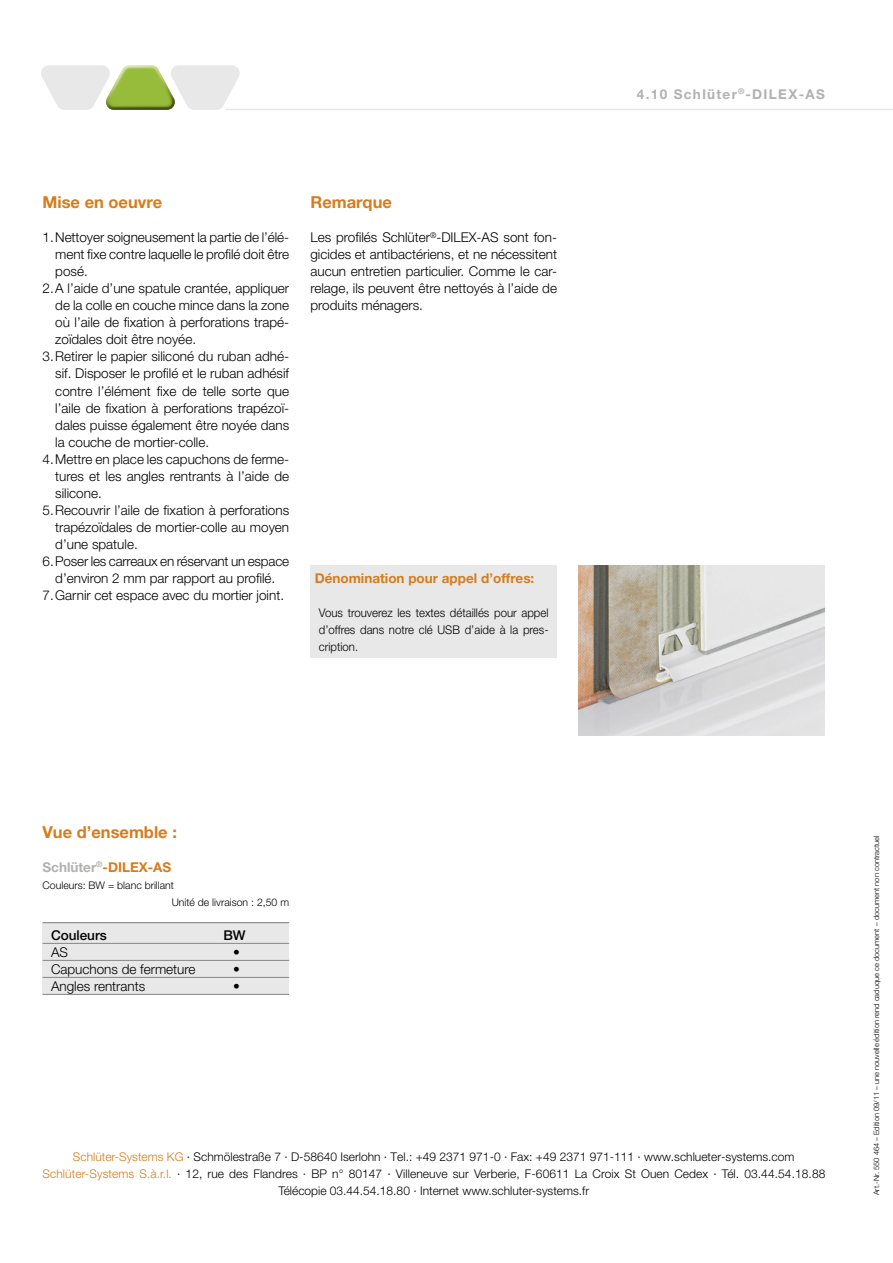
<style>
.page{position:relative;width:893px;height:1263px;background:#fff}
.page>*{position:absolute;margin:0;border:0;box-sizing:border-box;transform-origin:0 0}
.t1{font:700 16.5px "Helvetica Neue LT Pro";color:#d67c1c}
.t2{font:300 13.5px/17px "Helvetica Neue LT Pro";color:#000;text-align:justify}
.t3{font:700 13.5px "Helvetica Neue LT Pro";color:#d67c1c}
.t4{font:700 13.5px "Helvetica Neue LT Pro";letter-spacing:.1em;color:#b1b1b0}
.t5{font:500 13.5px "Helvetica Neue LT Pro";color:#000}
.t6{font:300 12px/17px "Helvetica Neue LT Pro";color:#000;text-align:center}
.t7{font:300 12px/17px "Helvetica Neue LT Pro";color:#000;text-align:justify;scale:.95 1}
.t8{font:300 10.5px/17px "Helvetica Neue LT Pro";color:#000}
.t9{font:300 7.5px "Helvetica Neue LT Pro";color:#000}
.s1{color:#b1b1b0}
.s2{color:#d67c1c}
</style>
<div class="page">
<hr style="left:225px;top:109px;width:668px;height:1px;background:#e8e8e8">
<svg style="left:41px;top:65px;width:199px;height:45px"></svg>
<div style="left:310px;top:566px;width:247px;height:92px;background:#e8e8e8"></div>
<div style="left:43px;top:923px;width:246px;height:71px;background:#e8e8e8"></div>
<hr style="left:43px;top:922px;width:246px;height:1px;background:#868686">
<hr style="left:43px;top:943px;width:246px;height:1px;background:#868686">
<hr style="left:43px;top:960px;width:246px;height:1px;background:#868686">
<hr style="left:43px;top:977px;width:246px;height:1px;background:#868686">
<hr style="left:43px;top:994px;width:246px;height:1px;background:#868686">
<img style="left:578px;top:566px;width:247px;height:170px">
<p class="t1" style="left:43px;top:192px;width:121px">Mise en oeuvre</p>
<p class="t2" style="left:43px;top:229px;width:246px">1.Nettoyer soigneusement la partie de l’élé-</p>
<p class="t2" style="left:55px;top:246px;width:235px">ment fixe contre laquelle le profilé doit être</p>
<p class="t2" style="left:55px;top:263px;width:34px">posé.</p>
<p class="t2" style="left:43px;top:280px;width:248px">2.A l’aide d’une spatule crantée, appliquer</p>
<p class="t2" style="left:55px;top:297px;width:235px">de la colle en couche mince dans la zone</p>
<p class="t2" style="left:55px;top:314px;width:235px">où l’aile de fixation à perforations trapé-</p>
<p class="t2" style="left:55px;top:331px;width:142px">zoïdales doit être noyée.</p>
<p class="t2" style="left:43px;top:348px;width:248px">3.Retirer le papier siliconé du ruban adhé-</p>
<p class="t2" style="left:55px;top:365px;width:235px">sif. Disposer le profilé et le ruban adhésif</p>
<p class="t2" style="left:55px;top:382px;width:235px">contre l’élément fixe de telle sorte que</p>
<p class="t2" style="left:55px;top:399px;width:235px">l’aile de fixation à perforations trapézoï-</p>
<p class="t2" style="left:55px;top:416px;width:235px">dales puisse également être noyée dans</p>
<p class="t2" style="left:55px;top:433px;width:155px">la couche de mortier-colle.</p>
<p class="t2" style="left:43px;top:450px;width:248px">4.Mettre en place les capuchons de ferme-</p>
<p class="t2" style="left:55px;top:467px;width:235px">tures et les angles rentrants à l’aide de</p>
<p class="t2" style="left:55px;top:484px;width:48px">silicone.</p>
<p class="t2" style="left:43px;top:501px;width:248px">5.Recouvrir l’aile de fixation à perforations</p>
<p class="t2" style="left:55px;top:518px;width:235px">trapézoïdales de mortier-colle au moyen</p>
<p class="t2" style="left:55px;top:535px;width:84px">d’une spatule.</p>
<p class="t2" style="left:43px;top:552px;width:248px">6.Poser les carreaux en réservant un espace</p>
<p class="t2" style="left:55px;top:569px;width:222px">d’environ 2 mm par rapport au profilé.</p>
<p class="t2" style="left:43px;top:586px;width:243px">7.Garnir cet espace avec du mortier joint.</p>
<p class="t1" style="left:310px;top:192px;width:83px">Remarque</p>
<p class="t2" style="left:310px;top:229px;width:248px">Les profilés Schlüter<sup>®</sup>-DILEX-AS sont fon&shy;gicides et antibactériens, et ne nécessitent aucun entretien particulier. Comme le car&shy;relage, ils peuvent être nettoyés à l’aide de produits ménagers.</p>
<p class="t3" style="left:315px;top:569px;width:221px">Dénomination pour appel d’offres:</p>
<p class="t7" style="left:319px;top:604px;width:243px">Vous trouverez les textes détaillés pour appel d’offres dans notre clé USB d’aide à la pres&shy;cription.</p>
<p class="t4" style="left:637px;top:86px;width:189px">4.10 Schlüter<sup>®</sup>-DILEX-AS</p>
<p class="t1" style="left:43px;top:822px;width:136px">Vue d’ensemble :</p>
<p class="t3" style="left:43px;top:858px;width:130px"><span class="s1">Schlüter</span><sup>®</sup>-DILEX-AS</p>
<p class="t8" style="left:172px;top:876px;width:119px;text-indent:-129px">Couleurs: BW = blanc brillant<br>Unité de livraison : 2,50 m</p>
<p class="t5" style="left:51px;top:927px;width:57px">Couleurs</p>
<p class="t5" style="left:223px;top:927px;width:24px">BW</p>
<p class="t2" style="left:51px;top:943px;width:19px">AS</p>
<p class="t2" style="left:233px;top:943px;width:8px">•</p>
<p class="t2" style="left:51px;top:960px;width:146px">Capuchons de fermeture</p>
<p class="t2" style="left:233px;top:960px;width:8px">•</p>
<p class="t2" style="left:51px;top:977px;width:96px">Angles rentrants</p>
<p class="t2" style="left:233px;top:977px;width:8px">•</p>
<p class="t6" style="left:73px;top:1148px;width:723px"><span class="s2">Schlüter-Systems KG</span> · Schmölestraße 7 · D-58640 Iserlohn · Tel.: +49 2371 971-0 · Fax: +49 2371 971-111 · www.schlueter-systems.com</p>
<p class="t6" style="left:43px;top:1165px;width:784px"><span class="s2">Schlüter-Systems S.à.r.l.</span> · 12, rue des Flandres · BP n° 80147 · Villeneuve sur Verberie, F-60611 La Croix St Ouen Cedex · Tél. 03.44.54.18.88<br>Télécopie 03.44.54.18.80 · Internet www.schluter-systems.fr</p>
<p class="t9" style="left:872px;top:1195px;width:361px;rotate:-90deg">Art.-Nr. 550 464 – Edition 09/11 – une nouvelle édition rend caduque ce document – document non contractuel</p>
</div>
